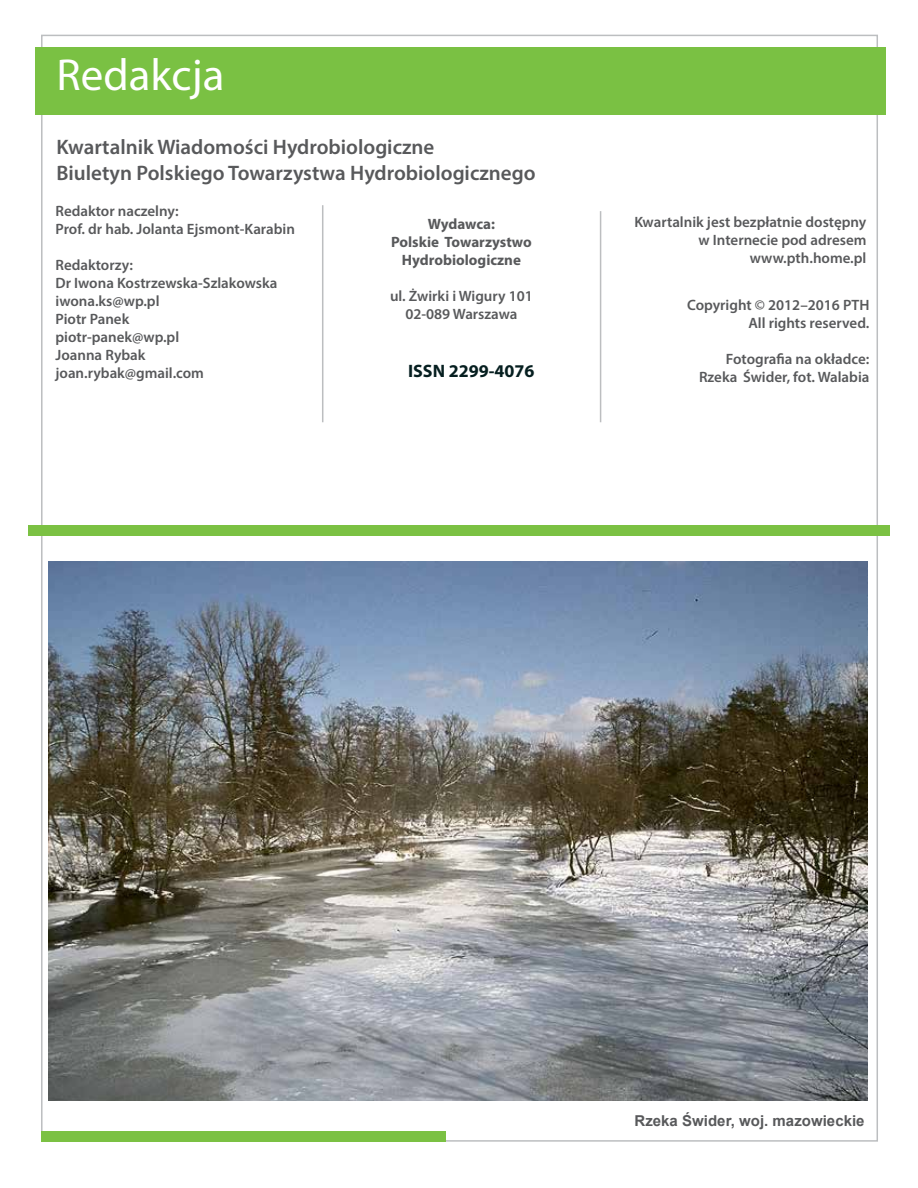
<style>
.page{position:relative;width:918px;height:1188px;background:#fff}
.page>*{position:absolute;margin:0;border:0;box-sizing:border-box;transform-origin:0 0}
.t1{font:45px "Myriad Pro";color:#fff}
.t2{font:600 21px/25.2px "Myriad Pro";color:#58595b}
.t3{font:700 18px "Myriad Pro";color:#061f20}
.t4{font:600 15px/18px "Myriad Pro";color:#58595b;text-align:right}
.t5{font:700 15px/18px "Myriad Pro";color:#58595b;text-align:center}
.t6{font:700 15px "Arial";color:#58595b}
</style>
<div class="page">
<div style="left:41px;top:1131px;width:405px;height:10px;background:#7bc143"></div>
<div style="left:35px;top:48px;width:851px;height:67px;background:#7ac143"></div>
<hr style="left:600px;top:211px;width:1px;height:211px;background:#bcbec0">
<hr style="left:322px;top:205px;width:1px;height:217px;background:#bcbec0">
<div style="left:28px;top:526px;width:862px;height:10px;background:#7bc143"></div>
<img style="left:48px;top:561px;width:819px;height:540px">
<h1 class="t1" style="left:56px;top:47px;width:169px">Redakcja</h1>
<h2 class="t2" style="left:56px;top:134px;width:481px">Kwartalnik Wiadomości Hydrobiologiczne<br>Biuletyn Polskiego Towarzystwa Hydrobiologicznego</h2>
<p class="t5" style="left:391px;top:214px;width:142px">Wydawca:<br>Polskie Towarzystwo<br>Hydrobiologiczne</p>
<p class="t4" style="left:390px;top:287px;width:144px;text-align:center">ul. Żwirki i Wigury 101<br>02-089 Warszawa</p>
<p class="t4" style="left:56px;top:202px;width:241px;text-align:left">Redaktor naczelny:<br>Prof. dr hab. Jolanta Ejsmont-Karabin</p>
<p class="t4" style="left:56px;top:256px;width:223px;text-align:left">Redaktorzy:<br>Dr Iwona Kostrzewska-Szlakowska iwona.ks@wp.pl<br>Piotr Panek<br>piotr-panek@wp.pl<br>Joanna Rybak joan.rybak@gmail.com</p>
<p class="t3" style="left:408px;top:359px;width:128px">ISSN 2299-4076</p>
<p class="t4" style="left:634px;top:213px;width:234px">Kwartalnik jest bezpłatnie dostępny w Internecie pod adresem www.pth.home.pl</p>
<p class="t4" style="left:687px;top:296px;width:184px">Copyright © 2012–2016 PTH<br>All rights reserved.</p>
<p class="t4" style="left:699px;top:350px;width:172px">Fotografia na okładce:<br>Rzeka Świder, fot. Walabia</p>
<p class="t6" style="left:634px;top:1111px;width:232px">Rzeka Świder, woj. mazowieckie</p>
</div>
